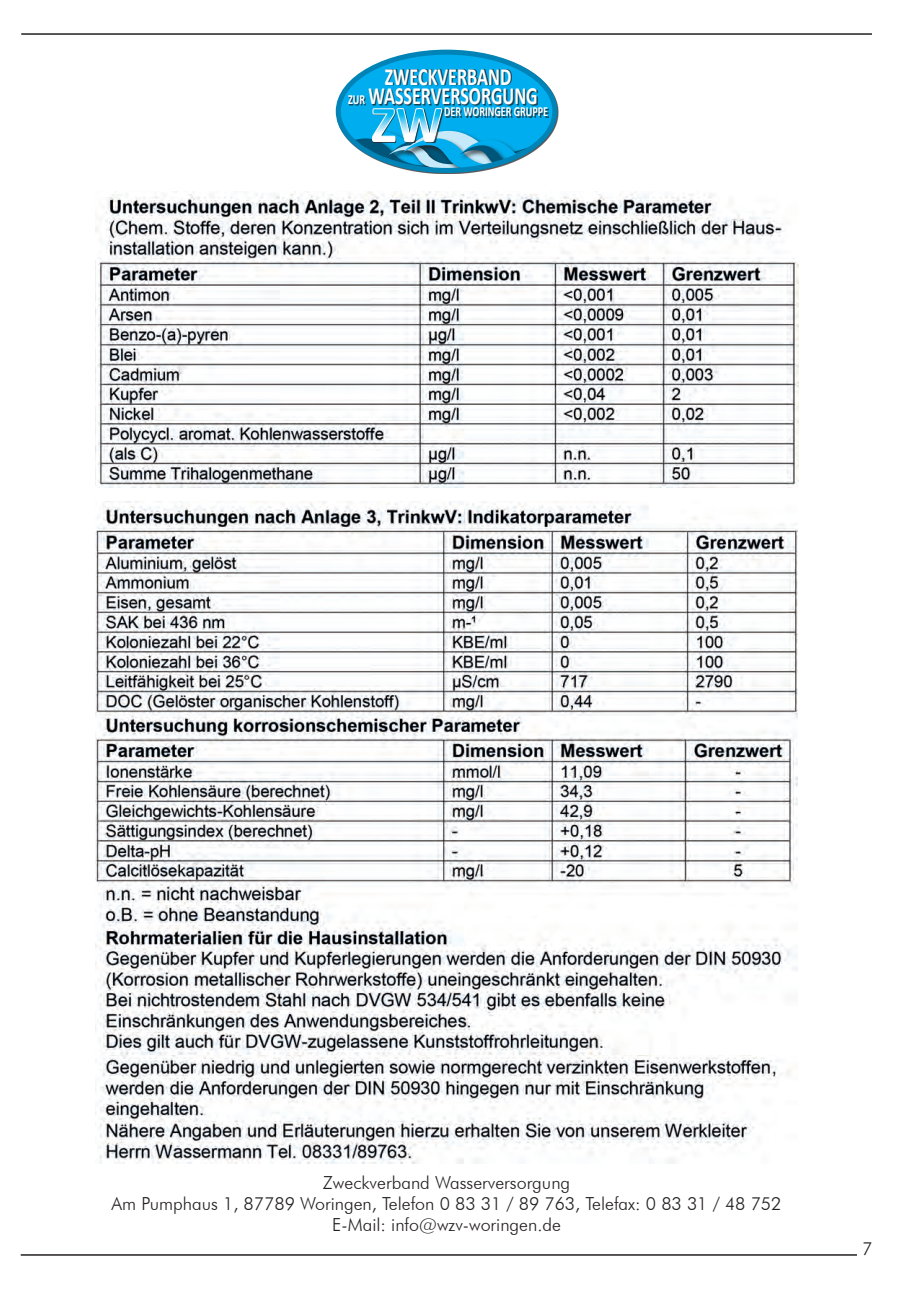
<style>
.page{position:relative;width:906px;height:1289px;background:#fff}
.page>*{position:absolute;margin:0;border:0;box-sizing:border-box;transform-origin:0 0}
.t1{font:700 24.75px "Calibri";color:#fff;scale:.73 1}
.t2{font:300 18px "Futura BT";color:#231f20}
.t3{font:700 13.95px "Calibri";color:#fff;scale:.73 1}
.s1{font-size:13.95px}
</style>
<div class="page">
<hr style="left:21px;top:33px;width:851px;height:2px;background:#231f20">
<hr style="left:21px;top:1254px;width:836px;height:1px;background:#231f20">
<img style="left:95px;top:191px;width:703px;height:296px">
<img style="left:96px;top:502px;width:701px;height:661px">
<div style="left:336px;top:50px;width:222px;height:124px;background:#231f20;opacity:.75"></div>
<svg style="left:338px;top:52px;width:217px;height:118px;background:#00a6e5"></svg>
<div style="left:336px;top:50px;width:221px;height:123px;border:5px solid #0083b6;border-radius:50%"></div>
<div style="left:349px;top:69px;width:200px;height:48px;background:#231f20;opacity:.75"></div>
<svg style="left:338px;top:108px;width:217px;height:62px"></svg>
<p class="t1" style="left:385px;top:60px;width:175px">ZWECKVERBAND</p>
<p class="t1" style="left:348px;top:80px;width:261px"><span class="s1">ZUR</span> WASSERVERSORGUNG</p>
<p class="t3" style="left:444px;top:103px;width:144px">DER WORINGER GRUPPE</p>
<p class="t2" style="left:323px;top:1171px;width:249px">Zweckverband Wasserversorgung</p>
<p class="t2" style="left:112px;top:1192px;width:671px">Am Pumphaus 1, 87789 Woringen, Telefon 0 83 31 / 89 763, Telefax: 0 83 31 / 48 752</p>
<p class="t2" style="left:332px;top:1213px;width:230px">E-Mail: info@wzv-woringen.de</p>
<p class="t2" style="left:862px;top:1237px;width:12px">7</p>
</div>
